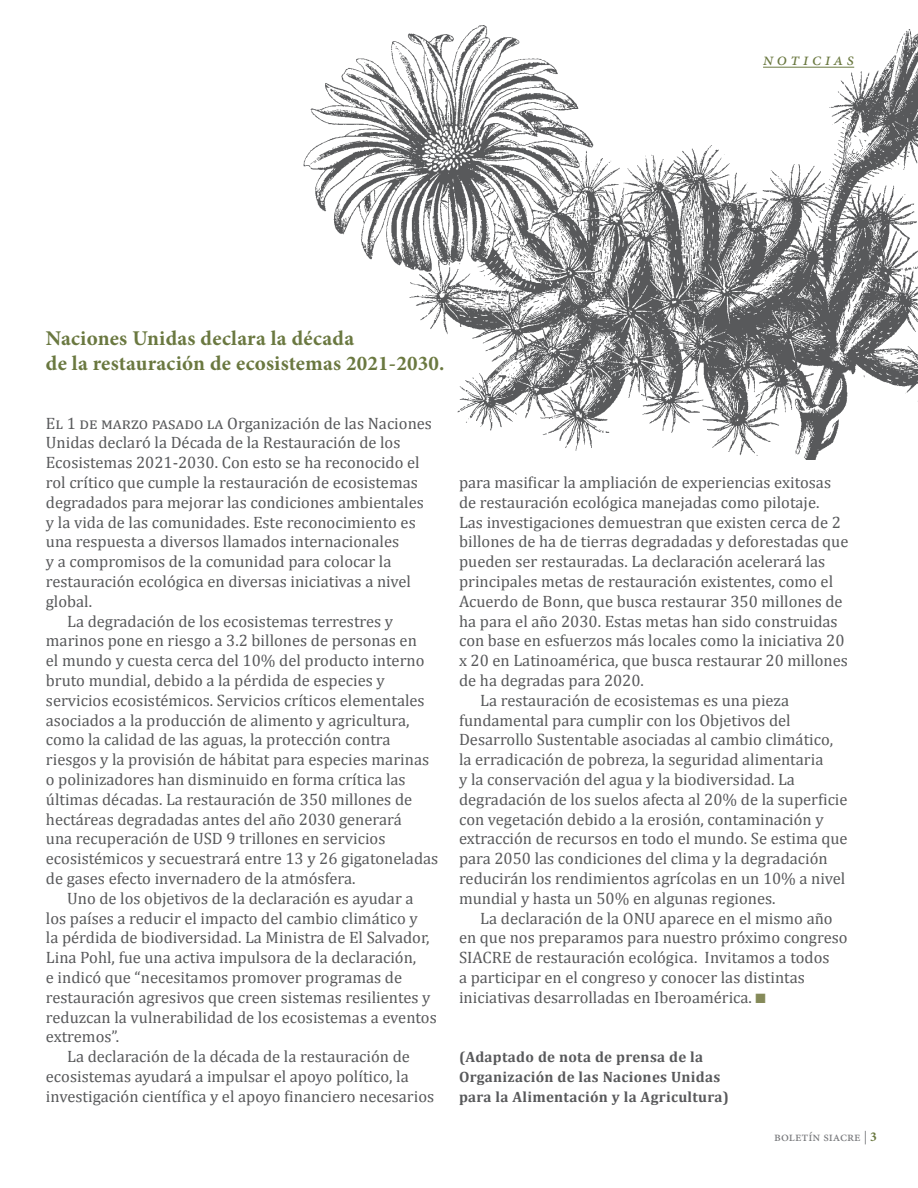
<style>
.page{position:relative;width:918px;height:1188px;background:#fff}
.page>*{position:absolute;margin:0;border:0;box-sizing:border-box;transform-origin:0 0}
.t1{font:700 21px/25.2px "Minion Pro";letter-spacing:.01em;color:#6a7840}
.t2{font:italic 18px "Minion Pro";letter-spacing:.195em;color:#6a7840}
.t3{font:16.5px "Cambria";color:#58595b}
.t4{font:700 15px/19.8px "Cambria";letter-spacing:.02em;color:#58595b}
.t5{font:13.5px "Minion Pro";letter-spacing:-.005em;color:#77787b}
.s1{color:#858a59}
.s2{font-weight:700;color:#6a7840}
</style>
<div class="page">
<img style="left:303px;top:25px;width:615px;height:434px">
<hr style="left:763px;top:67px;width:91px;height:1px;background:#6a7840">
<p class="t2" style="left:763px;top:47px;width:93px">noticias</p>
<p class="t1" style="left:46px;top:325px;width:400px">Naciones Unidas declara la década<br>de la restauración de ecosistemas 2021-2030.</p>
<p class="t3" style="left:46px;top:413px;width:388px">El 1 de marzo pasado la Organización de las Naciones</p>
<p class="t3" style="left:46px;top:433px;width:356px">Unidas declaró la Década de la Restauración de los</p>
<p class="t3" style="left:46px;top:453px;width:375px">Ecosistemas 2021-2030. Con esto se ha reconocido el</p>
<p class="t3" style="left:46px;top:473px;width:373px">rol crítico que cumple la restauración de ecosistemas</p>
<p class="t3" style="left:46px;top:492px;width:379px">degradados para mejorar las condiciones ambientales</p>
<p class="t3" style="left:46px;top:512px;width:371px">y la vida de las comunidades. Este reconocimiento es</p>
<p class="t3" style="left:46px;top:532px;width:355px">una respuesta a diversos llamados internacionales</p>
<p class="t3" style="left:46px;top:552px;width:347px">y a compromisos de la comunidad para colocar la</p>
<p class="t3" style="left:46px;top:572px;width:367px">restauración ecológica en diversas iniciativas a nivel</p>
<p class="t3" style="left:46px;top:591px;width:48px">global.</p>
<p class="t3" style="left:67px;top:611px;width:328px">La degradación de los ecosistemas terrestres y</p>
<p class="t3" style="left:46px;top:631px;width:372px">marinos pone en riesgo a 3.2 billones de personas en</p>
<p class="t3" style="left:46px;top:651px;width:380px">el mundo y cuesta cerca del 10% del producto interno</p>
<p class="t3" style="left:46px;top:671px;width:340px">bruto mundial, debido a la pérdida de especies y</p>
<p class="t3" style="left:46px;top:690px;width:380px">servicios ecosistémicos. Servicios críticos elementales</p>
<p class="t3" style="left:46px;top:710px;width:365px">asociados a la producción de alimento y agricultura,</p>
<p class="t3" style="left:46px;top:730px;width:346px">como la calidad de las aguas, la protección contra</p>
<p class="t3" style="left:46px;top:750px;width:385px">riesgos y la provisión de hábitat para especies marinas</p>
<p class="t3" style="left:46px;top:770px;width:361px">o polinizadores han disminuido en forma crítica las</p>
<p class="t3" style="left:46px;top:789px;width:368px">últimas décadas. La restauración de 350 millones de</p>
<p class="t3" style="left:46px;top:809px;width:357px">hectáreas degradadas antes del año 2030 generará</p>
<p class="t3" style="left:46px;top:829px;width:341px">una recuperación de USD 9 trillones en servicios</p>
<p class="t3" style="left:46px;top:849px;width:394px">ecosistémicos y secuestrará entre 13 y 26 gigatoneladas</p>
<p class="t3" style="left:46px;top:869px;width:311px">de gases efecto invernadero de la atmósfera.</p>
<p class="t3" style="left:67px;top:888px;width:348px">Uno de los objetivos de la declaración es ayudar a</p>
<p class="t3" style="left:46px;top:908px;width:373px">los países a reducir el impacto del cambio climático y</p>
<p class="t3" style="left:46px;top:928px;width:385px">la pérdida de biodiversidad. La Ministra de El Salvador,</p>
<p class="t3" style="left:46px;top:948px;width:372px">Lina Pohl, fue una activa impulsora de la declaración,</p>
<p class="t3" style="left:46px;top:968px;width:358px">e indicó que “necesitamos promover programas de</p>
<p class="t3" style="left:46px;top:987px;width:386px">restauración agresivos que creen sistemas resilientes y</p>
<p class="t3" style="left:46px;top:1007px;width:392px">reduzcan la vulnerabilidad de los ecosistemas a eventos</p>
<p class="t3" style="left:46px;top:1027px;width:75px">extremos”.</p>
<p class="t3" style="left:67px;top:1047px;width:344px">La declaración de la década de la restauración de</p>
<p class="t3" style="left:46px;top:1067px;width:364px">ecosistemas ayudará a impulsar el apoyo político, la</p>
<p class="t3" style="left:46px;top:1086px;width:390px">investigación científica y el apoyo financiero necesarios</p>
<p class="t3" style="left:459px;top:473px;width:374px">para masificar la ampliación de experiencias exitosas</p>
<p class="t3" style="left:459px;top:492px;width:362px">de restauración ecológica manejadas como pilotaje.</p>
<p class="t3" style="left:459px;top:512px;width:383px">Las investigaciones demuestran que existen cerca de 2</p>
<p class="t3" style="left:459px;top:532px;width:391px">billones de ha de tierras degradadas y deforestadas que</p>
<p class="t3" style="left:459px;top:552px;width:368px">pueden ser restauradas. La declaración acelerará las</p>
<p class="t3" style="left:459px;top:572px;width:376px">principales metas de restauración existentes, como el</p>
<p class="t3" style="left:459px;top:591px;width:385px">Acuerdo de Bonn, que busca restaurar 350 millones de</p>
<p class="t3" style="left:459px;top:611px;width:380px">ha para el año 2030. Estas metas han sido construidas</p>
<p class="t3" style="left:459px;top:631px;width:387px">con base en esfuerzos más locales como la iniciativa 20</p>
<p class="t3" style="left:459px;top:651px;width:390px">x 20 en Latinoamérica, que busca restaurar 20 millones</p>
<p class="t3" style="left:459px;top:671px;width:186px">de ha degradas para 2020.</p>
<p class="t3" style="left:480px;top:690px;width:310px">La restauración de ecosistemas es una pieza</p>
<p class="t3" style="left:459px;top:710px;width:333px">fundamental para cumplir con los Objetivos del</p>
<p class="t3" style="left:459px;top:730px;width:376px">Desarrollo Sustentable asociadas al cambio climático,</p>
<p class="t3" style="left:459px;top:750px;width:366px">la erradicación de pobreza, la seguridad alimentaria</p>
<p class="t3" style="left:459px;top:770px;width:337px">y la conservación del agua y la biodiversidad. La</p>
<p class="t3" style="left:459px;top:789px;width:390px">degradación de los suelos afecta al 20% de la superficie</p>
<p class="t3" style="left:459px;top:809px;width:366px">con vegetación debido a la erosión, contaminación y</p>
<p class="t3" style="left:459px;top:829px;width:390px">extracción de recursos en todo el mundo. Se estima que</p>
<p class="t3" style="left:459px;top:849px;width:370px">para 2050 las condiciones del clima y la degradación</p>
<p class="t3" style="left:459px;top:869px;width:388px">reducirán los rendimientos agrícolas en un 10% a nivel</p>
<p class="t3" style="left:459px;top:888px;width:318px">mundial y hasta un 50% en algunas regiones.</p>
<p class="t3" style="left:480px;top:908px;width:354px">La declaración de la ONU aparece en el mismo año</p>
<p class="t3" style="left:459px;top:928px;width:390px">en que nos preparamos para nuestro próximo congreso</p>
<p class="t3" style="left:459px;top:948px;width:372px">SIACRE de restauración ecológica. Invitamos a todos</p>
<p class="t3" style="left:459px;top:968px;width:347px">a participar en el congreso y conocer las distintas</p>
<p class="t3" style="left:459px;top:987px;width:308px">iniciativas desarrolladas en Iberoamérica. <span class="s1">■</span></p>
<p class="t4" style="left:459px;top:1047px;width:271px">(Adaptado de nota de prensa de la<br>Organización de las Naciones Unidas para la Alimentación y la Agricultura)</p>
<p class="t5" style="left:774px;top:1128px;width:104px">boletín siacre | <span class="s2">3</span></p>
</div>
